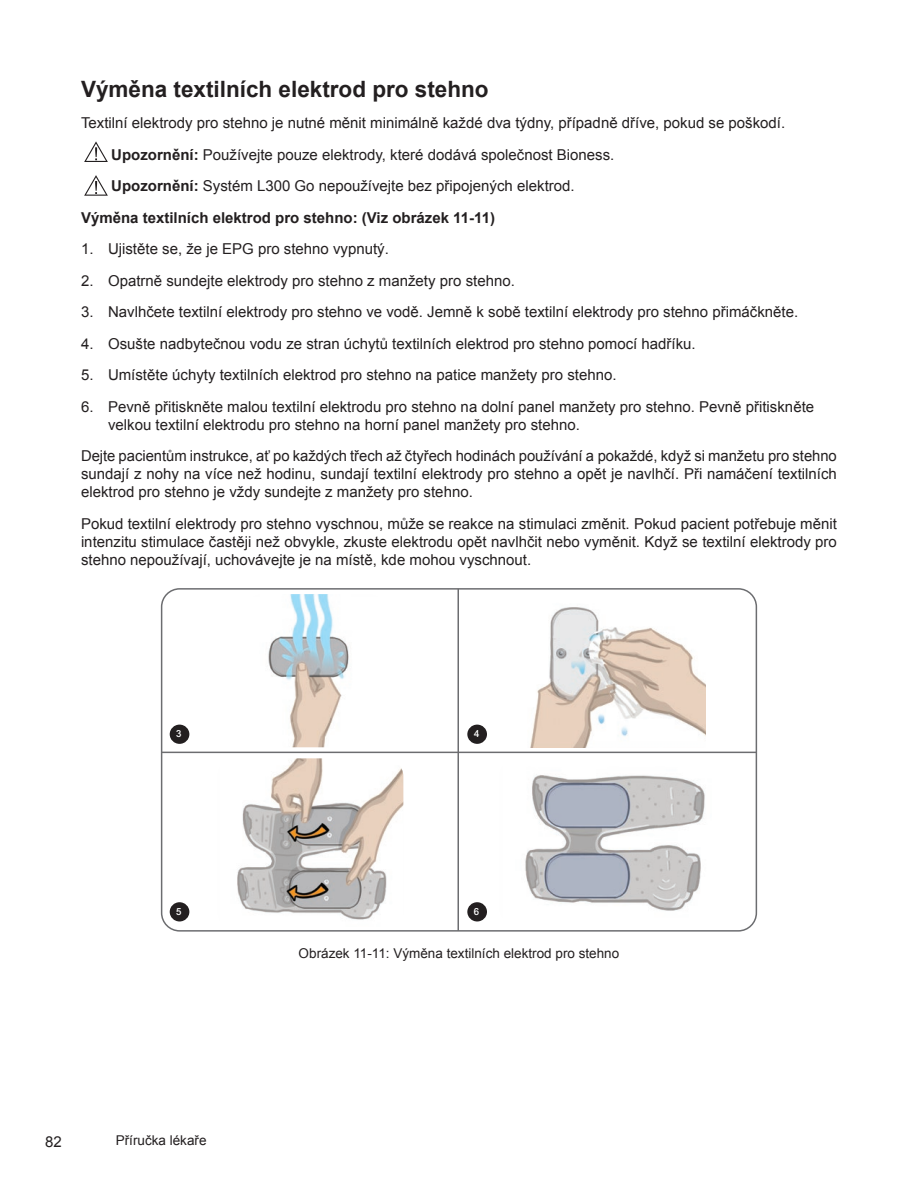
<style>
.page{position:relative;width:918px;height:1188px;background:#fff}
.page>*{position:absolute;margin:0;border:0;box-sizing:border-box;transform-origin:0 0}
.t1{font:700 22.5px "Arial";color:#231f20}
.t2{font:15px/18px "Arial";color:#231f20;text-align:justify}
.t3{font:700 15px "Arial";color:#231f20}
.t4{font:13.5px "Arial";color:#231f20}
.t5{font:10.5px "Arial Mdm";color:#fff}
.s1{font-weight:700}
</style>
<div class="page">
<svg style="left:84px;top:141px;width:24px;height:21px"></svg>
<svg style="left:84px;top:175px;width:24px;height:20px"></svg>
<img style="left:530px;top:607px;width:176px;height:140px">
<div style="left:161px;top:588px;width:596px;height:344px;border:2px solid #6c6d70;border-radius:18px"></div>
<div style="left:170px;top:725px;width:19px;height:19px;background:#231f20;border-radius:50%"></div>
<div style="left:467px;top:725px;width:20px;height:19px;background:#231f20;border-radius:50%"></div>
<div style="left:170px;top:902px;width:19px;height:19px;background:#231f20;border-radius:50%"></div>
<div style="left:467px;top:902px;width:20px;height:19px;background:#231f20;border-radius:50%"></div>
<img style="left:525px;top:775px;width:180px;height:136px">
<img style="left:237px;top:758px;width:166px;height:162px">
<img style="left:268px;top:594px;width:81px;height:153px">
<hr style="left:458px;top:589px;width:1px;height:342px;background:#6c6d70">
<hr style="left:162px;top:752px;width:594px;height:1px;background:#6c6d70">
<h1 class="t1" style="left:81px;top:74px;width:409px">Výměna textilních elektrod pro stehno</h1>
<p class="t2" style="left:81px;top:114px;width:706px">Textilní elektrody pro stehno je nutné měnit minimálně každé dva týdny, případně dříve, pokud se poškodí.</p>
<p class="t2" style="left:111px;top:146px;width:505px"><span class="s1">Upozornění:</span> Používejte pouze elektrody, které dodává společnost Bioness.</p>
<p class="t2" style="left:111px;top:177px;width:465px"><span class="s1">Upozornění:</span> Systém L300 Go nepoužívejte bez připojených elektrod.</p>
<p class="t3" style="left:81px;top:208px;width:416px">Výměna textilních elektrod pro stehno: (Viz obrázek 11-11)</p>
<p class="t2" style="left:81px;top:240px;width:309px">1. Ujistěte se, že je EPG pro stehno vypnutý.</p>
<p class="t2" style="left:81px;top:272px;width:435px">2. Opatrně sundejte elektrody pro stehno z manžety pro stehno.</p>
<p class="t2" style="left:81px;top:303px;width:719px">3. Navlhčete textilní elektrody pro stehno ve vodě. Jemně k sobě textilní elektrody pro stehno přimáčkněte.</p>
<p class="t2" style="left:81px;top:335px;width:616px">4. Osušte nadbytečnou vodu ze stran úchytů textilních elektrod pro stehno pomocí hadříku.</p>
<p class="t2" style="left:81px;top:366px;width:537px">5. Umístěte úchyty textilních elektrod pro stehno na patice manžety pro stehno.</p>
<p class="t2" style="left:108px;top:398px;width:708px;text-indent:-27px">6. Pevně přitiskněte malou textilní elektrodu pro stehno na dolní panel manžety pro stehno. Pevně přitiskněte velkou textilní elektrodu pro stehno na horní panel manžety pro stehno.</p>
<p class="t2" style="left:81px;top:447px;width:757px">Dejte pacientům instrukce, ať po každých třech až čtyřech hodinách používání a pokaždé, když si manžetu pro stehno sundají z nohy na více než hodinu, sundají textilní elektrody pro stehno a opět je navlhčí. Při namáčení textilních elektrod pro stehno je vždy sundejte z manžety pro stehno.</p>
<p class="t2" style="left:81px;top:515px;width:757px">Pokud textilní elektrody pro stehno vyschnou, může se reakce na stimulaci změnit. Pokud pacient potřebuje měnit intenzitu stimulace častěji než obvykle, zkuste elektrodu opět navlhčit nebo vyměnit. Když se textilní elektrody pro stehno nepoužívají, uchovávejte je na místě, kde mohou vyschnout.</p>
<p class="t5" style="left:177px;top:728px;width:7px">3</p>
<p class="t5" style="left:474px;top:728px;width:7px">4</p>
<p class="t5" style="left:177px;top:906px;width:7px">5</p>
<p class="t5" style="left:474px;top:906px;width:7px">6</p>
<p class="t2" style="left:45px;top:1133px;width:18px">82</p>
<p class="t4" style="left:116px;top:1132px;width:92px">Příručka lékaře</p>
<p class="t4" style="left:299px;top:944px;width:322px">Obrázek 11-11: Výměna textilních elektrod pro stehno</p>
</div>
